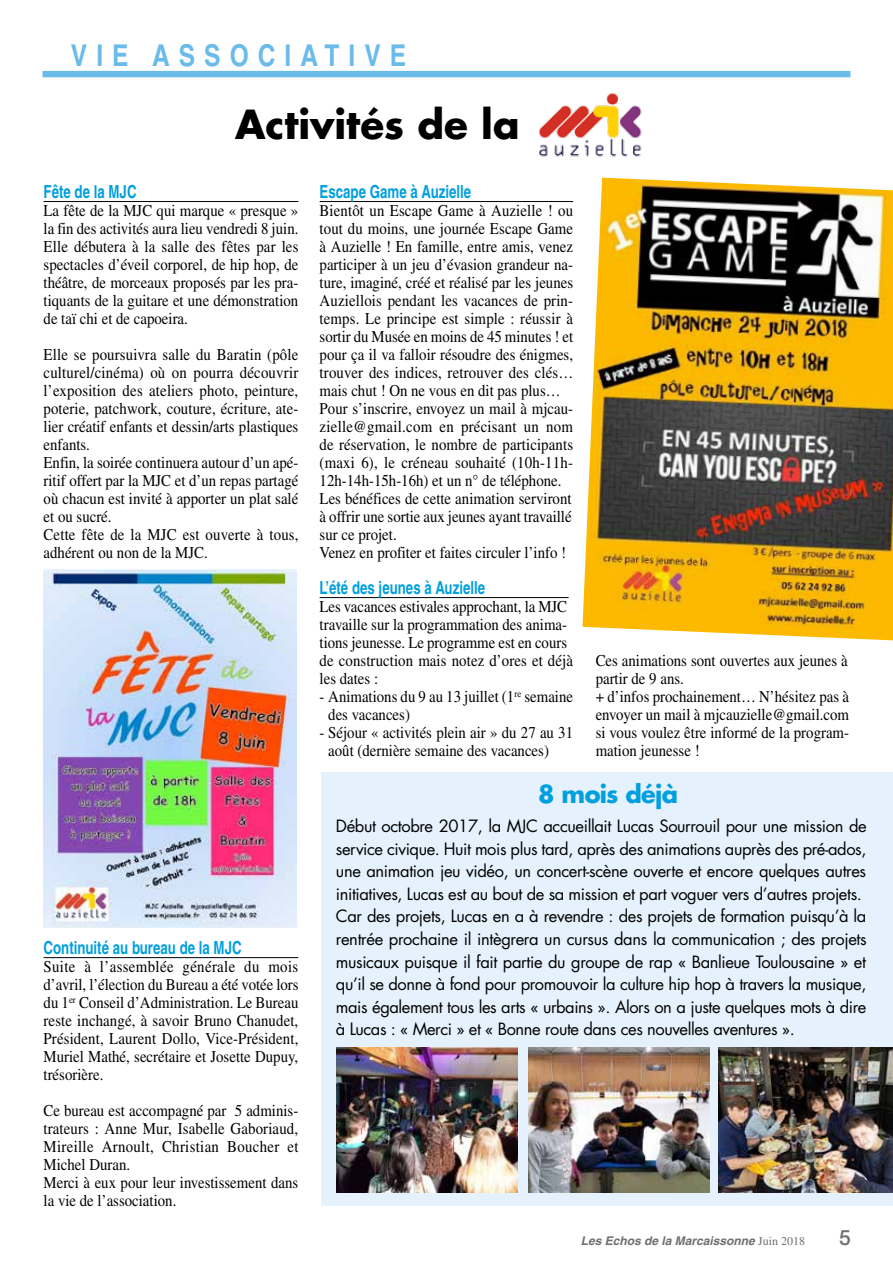
<style>
.page{position:relative;width:893px;height:1263px;background:#fff}
.page>*{position:absolute;margin:0;border:0;box-sizing:border-box;transform-origin:0 0}
.t1{font:700 39px "Futura";color:#000}
.t2{font:700 condensed 30px "Helvetica";letter-spacing:.3em;color:#6abbe9}
.t3{font:700 24px "Futura";letter-spacing:-.03em;color:#009fde}
.t4{font:500 21px "Helvetica Neue";color:#706f6f}
.t5{font:700 condensed 18px "Helvetica";color:#009fde;scale:.9 1}
.t6{font:16.5px/18px "Times";color:#000;scale:.9 1}
.t7{font:16.5px/22.5px "Futura";letter-spacing:-.025em;color:#000}
.t8{font:italic 700 12px "Helvetica";color:#706f6f}
.s1{font-family:"Times";font-weight:400;font-style:normal}
</style>
<div class="page">
<div style="left:43px;top:71px;width:807px;height:6px;background:#6abbe9"></div>
<hr style="left:44px;top:201px;width:254px;height:1px;background:#000">
<hr style="left:44px;top:957px;width:254px;height:1px;background:#000">
<hr style="left:320px;top:201px;width:253px;height:1px;background:#000">
<hr style="left:320px;top:597px;width:249px;height:1px;background:#000">
<img style="left:539px;top:93px;width:103px;height:64px">
<img style="left:44px;top:570px;width:252px;height:358px">
<img style="left:582px;top:178px;width:311px;height:462px">
<div style="left:321px;top:772px;width:572px;height:433px;background:#e5f1fc"></div>
<img style="left:337px;top:1048px;width:181px;height:144px">
<img style="left:528px;top:1048px;width:181px;height:144px">
<img style="left:719px;top:1047px;width:174px;height:145px">
<h2 class="t2" style="left:71px;top:37px;width:337px">VIE ASSOCIATIVE</h2>
<h1 class="t1" style="left:235px;top:99px;width:286px">Activités de la</h1>
<p class="t5" style="left:44px;top:181px;width:105px">Fête de la MJC</p>
<p class="t6" style="left:44px;top:201px;width:285px;text-align:justify">La fête de la MJC qui marque « presque » la fin des activités aura lieu vendredi 8 juin.<br>Elle débutera à la salle des fêtes par les spectacles d’éveil corporel, de hip hop, de théâtre, de morceaux proposés par les pra&shy;tiquants de la guitare et une démonstration de taï chi et de capoeira.</p>
<p class="t6" style="left:44px;top:345px;width:285px">Elle se poursuivra salle du Baratin (pôle culturel/cinéma) où on pourra découvrir l’exposition des ateliers photo, peinture, poterie, patchwork, couture, écriture, ate&shy;lier créatif enfants et dessin/arts plastiques enfants.<br>Enfin, la soirée continuera autour d’un apé&shy;ritif offert par la MJC et d’un repas partagé où chacun est invité à apporter un plat salé et ou sucré.<br>Cette fête de la MJC est ouverte à tous, adhérent ou non de la MJC.</p>
<p class="t5" style="left:320px;top:181px;width:170px">Escape Game à Auzielle</p>
<p class="t6" style="left:320px;top:201px;width:283px">Bientôt un Escape Game à Auzielle ! ou tout du moins, une journée Escape Game à Auzielle ! En famille, entre amis, venez participer à un jeu d’évasion grandeur na&shy;ture, imaginé, créé et réalisé par les jeunes Auziellois pendant les vacances de prin&shy;temps. Le principe est simple : réussir à sortir du Musée en moins de 45 minutes ! et pour ça il va falloir résoudre des énigmes, trouver des indices, retrouver des clés… mais chut ! On ne vous en dit pas plus… Pour s’inscrire, envoyez un mail à mjcau&shy;zielle@gmail.com en précisant un nom de réservation, le nombre de participants (maxi 6), le créneau souhaité (10h-11h-12h-14h-15h-16h) et un n° de téléphone.<br>Les bénéfices de cette animation serviront à offrir une sortie aux jeunes ayant travaillé sur ce projet.<br>Venez en profiter et faites circuler l’info !</p>
<p class="t5" style="left:320px;top:577px;width:186px">L’été des jeunes à Auzielle</p>
<p class="t6" style="left:320px;top:597px;width:283px">Les vacances estivales approchant, la MJC travaille sur la programmation des anima&shy;tions jeunesse. Le programme est en cours de construction mais notez d’ores et déjà les dates :</p>
<p class="t6" style="left:328px;top:687px;width:273px;text-indent:-9px">- Animations du 9 au 13 juillet (1<sup>re</sup> semaine des vacances)</p>
<p class="t6" style="left:328px;top:723px;width:274px;text-indent:-9px">- Séjour « activités plein air » du 27 au 31 août (dernière semaine des vacances)</p>
<p class="t6" style="left:596px;top:651px;width:283px">Ces animations sont ouvertes aux jeunes à partir de 9 ans.<br>+ d’infos prochainement… N’hésitez pas à envoyer un mail à mjcauzielle@gmail.com si vous voulez être informé de la program&shy;mation jeunesse !</p>
<p class="t5" style="left:44px;top:937px;width:222px">Continuité au bureau de la MJC</p>
<p class="t6" style="left:44px;top:957px;width:285px;text-align:justify">Suite à l’assemblée générale du mois d’avril, l’élection du Bureau a été votée lors du 1<sup>er</sup> Conseil d’Administration. Le Bureau reste inchangé, à savoir Bruno Chanudet, Président, Laurent Dollo, Vice-Président, Muriel Mathé, secrétaire et Josette Dupuy, trésorière.</p>
<p class="t6" style="left:44px;top:1101px;width:285px">Ce bureau est accompagné par 5 adminis&shy;trateurs : Anne Mur, Isabelle Gaboriaud, Mireille Arnoult, Christian Boucher et Michel Duran.<br>Merci à eux pour leur investissement dans la vie de l’association.</p>
<h3 class="t3" style="left:538px;top:778px;width:141px">8 mois déjà</h3>
<p class="t7" style="left:336px;top:815px;width:532px">Début octobre 2017, la MJC accueillait Lucas Sourrouil pour une mission de service civique. Huit mois plus tard, après des animations auprès des pré-ados, une animation jeu vidéo, un concert-scène ouverte et encore quelques autres initiatives, Lucas est au bout de sa mission et part voguer vers d’autres projets.<br>Car des projets, Lucas en a à revendre : des projets de formation puisqu’à la rentrée prochaine il intègrera un cursus dans la communication ; des projets musicaux puisque il fait partie du groupe de rap « Banlieue Toulousaine » et qu’il se donne à fond pour promouvoir la culture hip hop à travers la musique, mais également tous les arts « urbains ». Alors on a juste quelques mots à dire à Lucas : « Merci » et « Bonne route dans ces nouvelles aventures ».</p>
<p class="t8" style="left:581px;top:1233px;width:226px">Les Echos de la Marcaissonne <span class="s1">Juin 2018</span></p>
<p class="t4" style="left:839px;top:1220px;width:13px">5</p>
</div>
